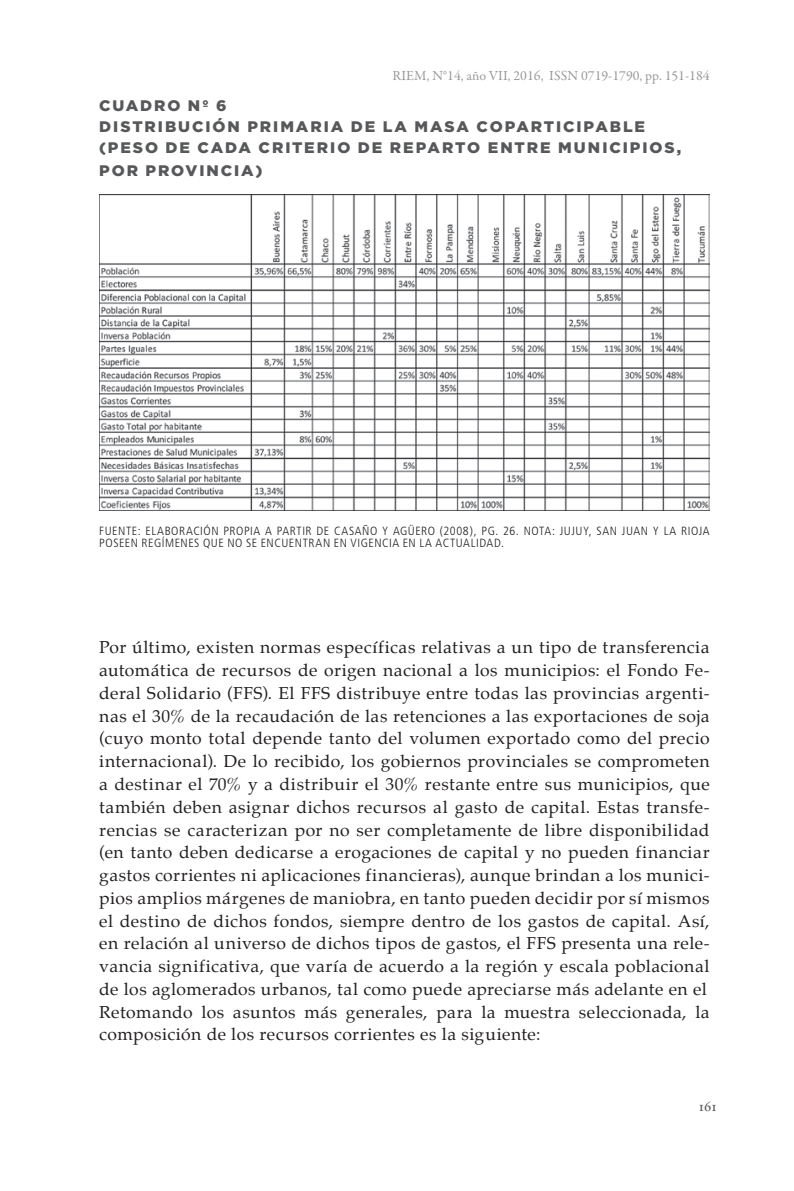
<style>
.page{position:relative;width:794px;height:1191px;background:#fff}
.page>*{position:absolute;margin:0;border:0;box-sizing:border-box;transform-origin:0 0}
.t1{font:16.97px/22.8px "Palatino";letter-spacing:.025em;color:#231f20}
.t2{font:900 15.22px/21px "Gotham";letter-spacing:.12em;color:#57585a}
.t3{font:14px "Garamond Premr Pro";color:#6c6d70}
.t4{font:14px "Hoefler Text";color:#57585a}
.t5{font:300 condensed 11.9px/12.2px "Frutiger";letter-spacing:.045em;color:#231f20}
</style>
<div class="page">
<img style="left:99px;top:195px;width:610px;height:316px">
<p class="t3" style="left:392px;top:67px;width:319px">RIEM, N°14, año VII, 2016, ISSN 0719-1790, pp. 151-184</p>
<p class="t2" style="left:99px;top:94px;width:583px">CUADRO Nº 6<br>DISTRIBUCIÓN PRIMARIA DE LA MASA COPARTICIPABLE (PESO DE CADA CRITERIO DE REPARTO ENTRE MUNICIPIOS,</p>
<p class="t2" style="left:99px;top:159px;width:165px">POR PROVINCIA)</p>
<p class="t5" style="left:99px;top:525px;width:612px">FUENTE: ELABORACIÓN PROPIA A PARTIR DE CASAÑO Y AGÜERO (2008), PG. 26. NOTA: JUJUY, SAN JUAN Y LA RIOJA<br>POSEEN REGÍMENES QUE NO SE ENCUENTRAN EN VIGENCIA EN LA ACTUALIDAD.</p>
<p class="t1" style="left:99px;top:636px;width:612px">Por último, existen normas específicas relativas a un tipo de transferencia automática de recursos de origen nacional a los municipios: el Fondo Fe&shy;deral Solidario (FFS). El FFS distribuye entre todas las provincias argenti&shy;nas el 30% de la recaudación de las retenciones a las exportaciones de soja (cuyo monto total depende tanto del volumen exportado como del precio internacional). De lo recibido, los gobiernos provinciales se comprometen a destinar el 70% y a distribuir el 30% restante entre sus municipios, que también deben asignar dichos recursos al gasto de capital. Estas transfe&shy;rencias se caracterizan por no ser completamente de libre disponibilidad (en tanto deben dedicarse a erogaciones de capital y no pueden financiar gastos corrientes ni aplicaciones financieras), aunque brindan a los munici&shy;pios amplios márgenes de maniobra, en tanto pueden decidir por sí mismos el destino de dichos fondos, siempre dentro de los gastos de capital. Así, en relación al universo de dichos tipos de gastos, el FFS presenta una rele&shy;vancia significativa, que varía de acuerdo a la región y escala poblacional de los aglomerados urbanos, tal como puede apreciarse más adelante en el Retomando los asuntos más generales, para la muestra seleccionada, la composición de los recursos corrientes es la siguiente:</p>
<p class="t4" style="left:699px;top:1098px;width:19px">161</p>
</div>
